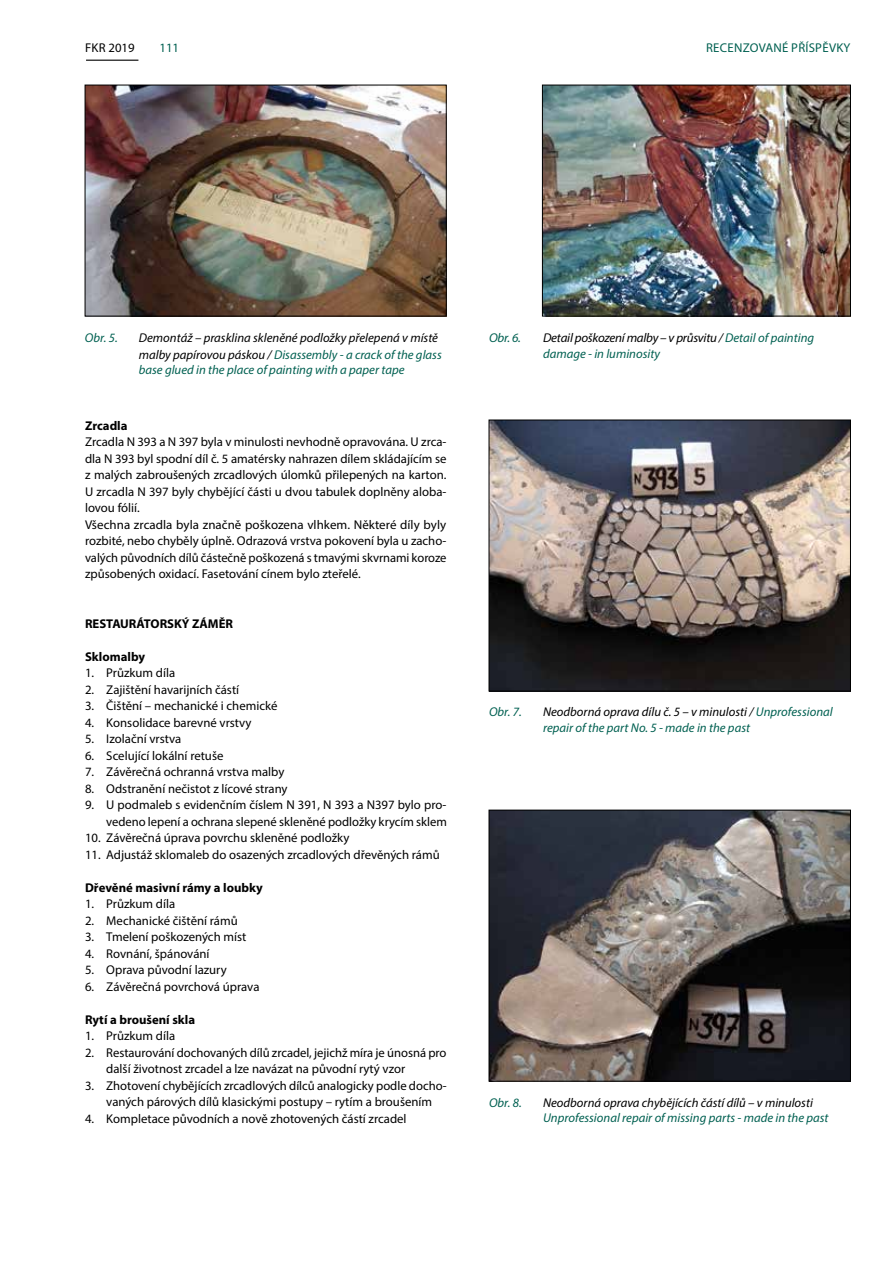
<style>
.page{position:relative;width:893px;height:1263px;background:#fff}
.page>*{position:absolute;margin:0;border:0;box-sizing:border-box;transform-origin:0 0}
.t1{font:12.75px/16.5px "Myriad Pro";color:#000}
.t2{font:italic 12.75px/16px "Myriad Pro";color:#006051}
.t3{font:700 12.75px "Myriad Pro";color:#000}
.t4{font:italic 12.75px "Myriad Pro";color:#000}
.t5{font:12.75px "Myriad Pro";letter-spacing:.02em;color:#006051}
.s1{color:#000}
</style>
<div class="page">
<hr style="left:86px;top:60px;width:52px;height:1px;background:#000">
<img style="left:87px;top:87px;width:357px;height:227px">
<div style="left:85px;top:85px;width:361px;height:231px;border:1px solid #000"></div>
<img style="left:544px;top:87px;width:305px;height:227px">
<div style="left:542px;top:85px;width:309px;height:231px;border:1px solid #000"></div>
<img style="left:491px;top:422px;width:358px;height:267px">
<div style="left:489px;top:420px;width:362px;height:271px;border:1px solid #000"></div>
<img style="left:491px;top:812px;width:358px;height:267px">
<div style="left:489px;top:810px;width:362px;height:271px;border:1px solid #000"></div>
<p class="t1" style="left:85px;top:39px;width:51px">FKR 2019</p>
<p class="t5" style="left:159px;top:40px;width:21px">111</p>
<p class="t5" style="left:706px;top:40px;width:146px">RECENZOVANÉ PŘÍSPĚVKY</p>
<p class="t2" style="left:85px;top:330px;width:34px">Obr. 5.</p>
<p class="t2" style="left:139px;top:330px;width:304px"><span class="s1">Demontáž – prasklina skleněné podložky přelepená v místě malby papírovou páskou /</span> Disassembly - a crack of the glass base glued in the place of painting with a paper tape</p>
<p class="t2" style="left:489px;top:330px;width:33px">Obr. 6.</p>
<p class="t2" style="left:543px;top:330px;width:273px"><span class="s1">Detail poškození malby – v průsvitu /</span> Detail of painting damage - in luminosity</p>
<p class="t3" style="left:85px;top:417px;width:44px">Zrcadla</p>
<p class="t1" style="left:85px;top:433px;width:363px">Zrcadla N 393 a N 397 byla v minulosti nevhodně opravována. U zrca&shy;dla N 393 byl spodní díl č. 5 amatérsky nahrazen dílem skládajícím se z malých zabroušených zrcadlových úlomků přilepených na karton.<br>U zrcadla N 397 byly chybějící části u dvou tabulek doplněny aloba&shy;lovou fólií.<br>Všechna zrcadla byla značně poškozena vlhkem. Některé díly byly rozbité, nebo chyběly úplně. Odrazová vrstva pokovení byla u zacho&shy;valých původních dílů částečně poškozená s tmavými skvrnami koroze způsobených oxidací. Fasetování cínem bylo zteřelé.</p>
<p class="t3" style="left:85px;top:615px;width:150px">RESTAURÁTORSKÝ ZÁMĚR</p>
<p class="t3" style="left:85px;top:648px;width:62px">Sklomalby</p>
<p class="t1" style="left:85px;top:664px;width:92px">1. Průzkum díla</p>
<p class="t1" style="left:85px;top:681px;width:156px">2. Zajištění havarijních částí</p>
<p class="t1" style="left:85px;top:697px;width:194px">3. Čištění – mechanické i chemické</p>
<p class="t1" style="left:85px;top:714px;width:168px">4. Konsolidace barevné vrstvy</p>
<p class="t1" style="left:85px;top:730px;width:98px">5. Izolační vrstva</p>
<p class="t1" style="left:85px;top:747px;width:140px">6. Scelující lokální retuše</p>
<p class="t1" style="left:85px;top:763px;width:201px">7. Závěrečná ochranná vrstva malby</p>
<p class="t1" style="left:85px;top:780px;width:204px">8. Odstranění nečistot z lícové strany</p>
<p class="t1" style="left:85px;top:796px;width:363px;text-align:right">9. U podmaleb s evidenčním číslem N 391, N 393 a N397 bylo pro&shy;vedeno lepení a ochrana slepené skleněné podložky krycím sklem</p>
<p class="t1" style="left:85px;top:829px;width:266px">10. Závěrečná úprava povrchu skleněné podložky</p>
<p class="t1" style="left:85px;top:846px;width:356px">11. Adjustáž sklomaleb do osazených zrcadlových dřevěných rámů</p>
<p class="t3" style="left:85px;top:879px;width:179px">Dřevěné masivní rámy a loubky</p>
<p class="t1" style="left:85px;top:895px;width:92px">1. Průzkum díla</p>
<p class="t1" style="left:85px;top:912px;width:154px">2. Mechanické čištění rámů</p>
<p class="t1" style="left:85px;top:928px;width:163px">3. Tmelení poškozených míst</p>
<p class="t1" style="left:85px;top:945px;width:126px">4. Rovnání, špánování</p>
<p class="t1" style="left:85px;top:961px;width:143px">5. Oprava původní lazury</p>
<p class="t1" style="left:85px;top:978px;width:176px">6. Závěrečná povrchová úprava</p>
<p class="t3" style="left:85px;top:1011px;width:112px">Rytí a broušení skla</p>
<p class="t1" style="left:85px;top:1027px;width:92px">1. Průzkum díla</p>
<p class="t1" style="left:106px;top:1044px;width:342px;text-indent:-21px">2. Restaurování dochovaných dílů zrcadel, jejichž míra je únosná pro další životnost zrcadel a lze navázat na původní rytý vzor</p>
<p class="t1" style="left:85px;top:1077px;width:363px;text-align:center">3. Zhotovení chybějících zrcadlových dílců analogicky podle docho&shy;vaných párových dílů klasickými postupy – rytím a broušením</p>
<p class="t1" style="left:85px;top:1110px;width:323px">4. Kompletace původních a nově zhotovených částí zrcadel</p>
<p class="t2" style="left:489px;top:704px;width:34px">Obr. 7.</p>
<p class="t2" style="left:543px;top:704px;width:291px"><span class="s1">Neodborná oprava dílu č. 5 – v minulosti /</span> Unprofessional repair of the part No. 5 - made in the past</p>
<p class="t2" style="left:489px;top:1094px;width:34px">Obr. 8.</p>
<p class="t4" style="left:543px;top:1094px;width:271px">Neodborná oprava chybějících částí dílů – v minulosti</p>
<p class="t2" style="left:543px;top:1110px;width:287px">Unprofessional repair of missing parts - made in the past</p>
</div>
